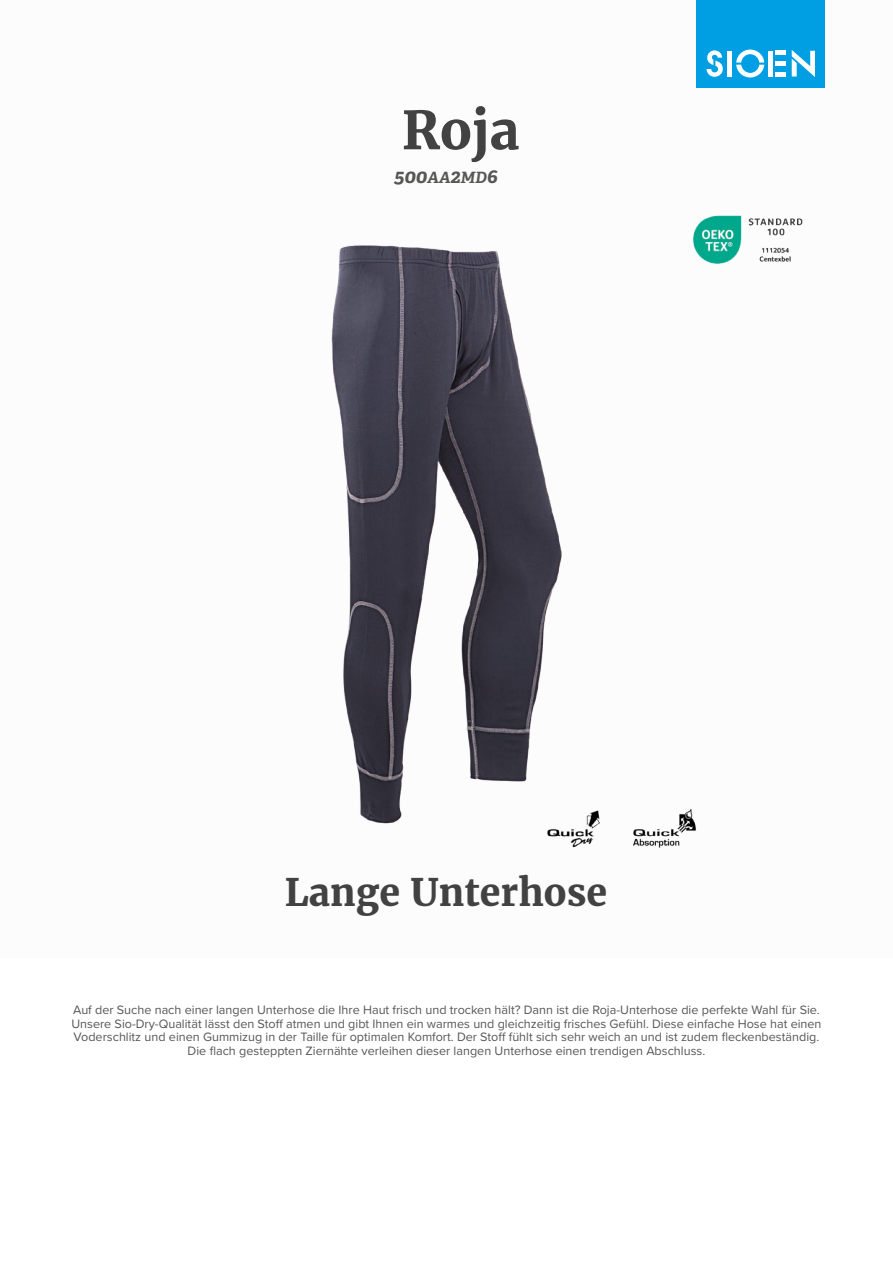
<style>
.page{position:relative;width:893px;height:1263px;background:#fff}
.page>*{position:absolute;margin:0;border:0;box-sizing:border-box;transform-origin:0 0}
.t1{font:700 52.5px "Merriweather";color:#424243}
.t2{font:700 37.5px "Merriweather";color:#424243}
.t3{font:italic 700 19.5px "Adelle";color:#575756}
.t4{font:12.6px/13.6px "Proxima Nova";color:#575756;text-align:center}
.s1{font-size:15.6px}
</style>
<div class="page">
<div style="left:697px;top:0;width:128px;height:88px;background:#009fe3"></div>
<svg style="left:707px;top:50px;width:16px;height:27px"></svg>
<svg style="left:736px;top:50px;width:28px;height:28px"></svg>
<div style="left:727px;top:51px;width:5px;height:26px;background:#fff"></div>
<div style="left:768px;top:51px;width:5px;height:26px;background:#fff"></div>
<div style="left:775px;top:72px;width:11px;height:5px;background:#fff"></div>
<div style="left:775px;top:61px;width:11px;height:5px;background:#fff"></div>
<hr style="left:775px;top:51px;width:11px;height:4px;background:#fff">
<svg style="left:792px;top:50px;width:23px;height:27px"></svg>
<img style="left:688px;top:809px;width:9px;height:22px">
<img style="left:693px;top:215px;width:110px;height:49px">
<img style="left:331px;top:245px;width:357px;height:603px">
<h1 class="t1" style="left:402px;top:95px;width:119px">Roja</h1>
<h3 class="t3" style="left:394px;top:164px;width:105px">500<span class="s1">AA</span>2<span class="s1">MD</span>6</h3>
<h2 class="t2" style="left:285px;top:867px;width:324px">Lange Unterhose</h2>
<p class="t4" style="left:71px;top:1002px;width:752px">Auf der Suche nach einer langen Unterhose die Ihre Haut frisch und trocken hält? Dann ist die Roja-Unterhose die perfekte Wahl für Sie.<br>Unsere Sio-Dry-Qualität lässt den Stoff atmen und gibt Ihnen ein warmes und gleichzeitig frisches Gefühl. Diese einfache Hose hat einen Voderschlitz und einen Gummizug in der Taille für optimalen Komfort. Der Stoff fühlt sich sehr weich an und ist zudem fleckenbeständig.<br>Die flach gesteppten Ziernähte verleihen dieser langen Unterhose einen trendigen Abschluss.</p>
</div>
